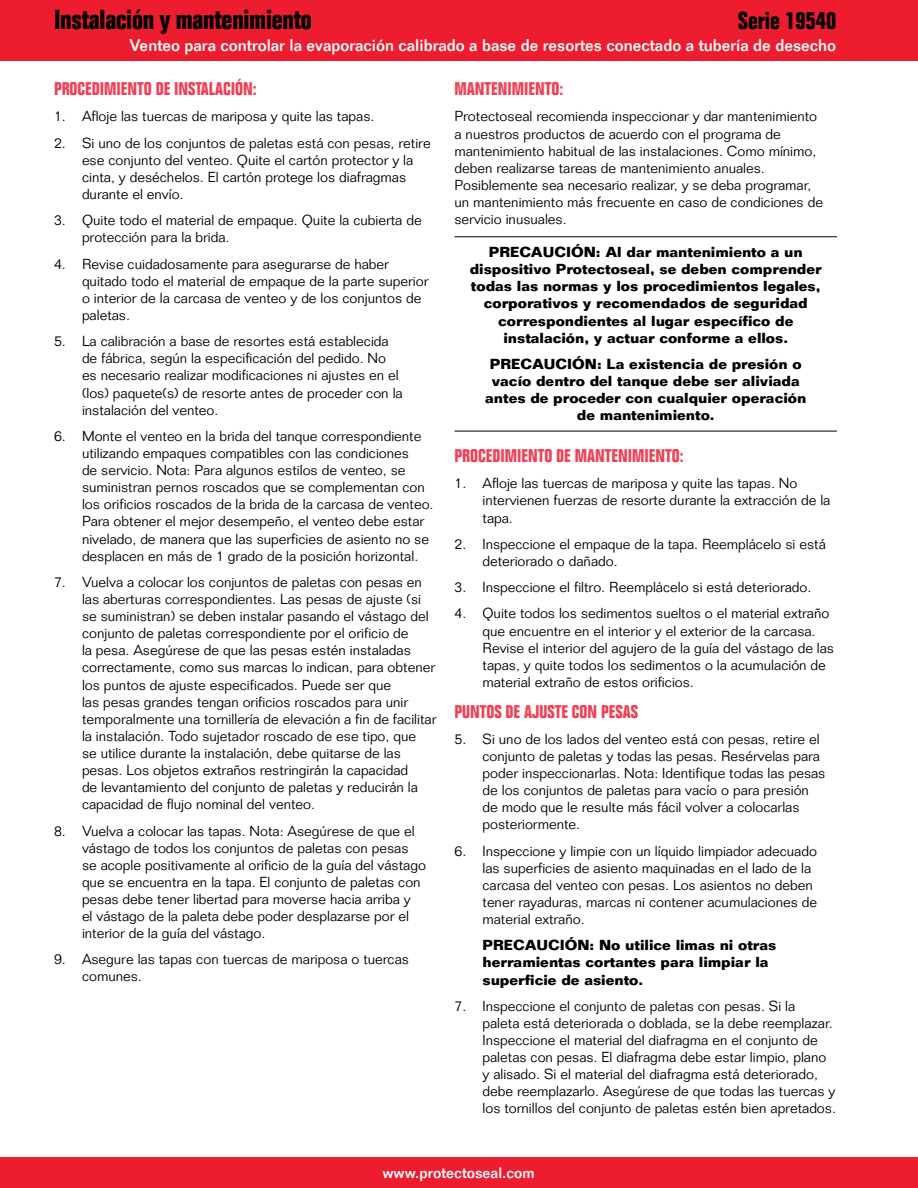
<style>
.page{position:relative;width:918px;height:1188px;background:#fff}
.page>*{position:absolute;margin:0;border:0;box-sizing:border-box;transform-origin:0 0}
.t1{font:700 condensed 27px "Folio Std";letter-spacing:-.01em;color:#000}
.t2{font:700 condensed 24px "Folio Std";color:#000}
.t3{font:700 condensed 18px "Folio Std";color:#ef4056}
.t4{font:500 16.5px "Folio Std";color:#fff}
.t5{font:500 15px "Folio Std";color:#fff}
.t6{font:300 14.25px/17.1px "Folio Std";color:#000}
.t7{font:700 14.25px/17.1px "Folio Std";color:#000;text-align:center}
</style>
<div class="page">
<div style="left:0;top:0;width:918px;height:60px;background:#ed1c2e"></div>
<div style="left:0;top:1157px;width:918px;height:31px;background:#ed1c2e"></div>
<hr style="left:455px;top:237px;width:382px;height:1px;background:#000">
<hr style="left:455px;top:431px;width:382px;height:1px;background:#000">
<h1 class="t1" style="left:54px;top:5px;width:259px">Instalación y mantenimiento</h1>
<h2 class="t2" style="left:738px;top:7px;width:99px">Serie 19540</h2>
<p class="t4" style="left:130px;top:36px;width:708px">Venteo para controlar la evaporación calibrado a base de resortes conectado a tubería de desecho</p>
<p class="t3" style="left:54px;top:79px;width:204px">PROCEDIMIENTO DE INSTALACIÓN:</p>
<p class="t6" style="left:54px;top:108px;width:322px">1. Afloje las tuercas de mariposa y quite las tapas.</p>
<p class="t6" style="left:82px;top:134px;width:350px;text-indent:-28px">2. Si uno de los conjuntos de paletas está con pesas, retire ese conjunto del venteo. Quite el cartón protector y la cinta, y deséchelos. El cartón protege los diafragmas durante el envío.</p>
<p class="t6" style="left:82px;top:212px;width:341px;text-indent:-28px">3. Quite todo el material de empaque. Quite la cubierta de protección para la brida.</p>
<p class="t6" style="left:82px;top:255px;width:348px;text-indent:-28px">4. Revise cuidadosamente para asegurarse de haber quitado todo el material de empaque de la parte superior o interior de la carcasa de venteo y de los conjuntos de paletas.</p>
<p class="t6" style="left:82px;top:333px;width:322px;text-indent:-28px">5. La calibración a base de resortes está establecida de fábrica, según la especificación del pedido. No es necesario realizar modificaciones ni ajustes en el (los) paquete(s) de resorte antes de proceder con la instalación del venteo.</p>
<p class="t6" style="left:82px;top:427px;width:353px;text-indent:-28px">6. Monte el venteo en la brida del tanque correspondiente utilizando empaques compatibles con las condiciones<br>de servicio. Nota: Para algunos estilos de venteo, se suministran pernos roscados que se complementan con los orificios roscados de la brida de la carcasa de venteo.<br>Para obtener el mejor desempeño, el venteo debe estar nivelado, de manera que las superficies de asiento no se desplacen en más de 1 grado de la posición horizontal.</p>
<p class="t6" style="left:82px;top:573px;width:356px;text-indent:-28px">7. Vuelva a colocar los conjuntos de paletas con pesas en las aberturas correspondientes. Las pesas de ajuste (si se suministran) se deben instalar pasando el vástago del conjunto de paletas correspondiente por el orificio de<br>la pesa. Asegúrese de que las pesas estén instaladas correctamente, como sus marcas lo indican, para obtener los puntos de ajuste especificados. Puede ser que<br>las pesas grandes tengan orificios roscados para unir temporalmente una tornillería de elevación a fin de facilitar la instalación. Todo sujetador roscado de ese tipo, que<br>se utilice durante la instalación, debe quitarse de las pesas. Los objetos extraños restringirán la capacidad<br>de levantamiento del conjunto de paletas y reducirán la capacidad de flujo nominal del venteo.</p>
<p class="t6" style="left:82px;top:822px;width:345px;text-indent:-28px">8. Vuelva a colocar las tapas. Nota: Asegúrese de que el vástago de todos los conjuntos de paletas con pesas se acople positivamente al orificio de la guía del vástago que se encuentra en la tapa. El conjunto de paletas con pesas debe tener libertad para moverse hacia arriba y<br>el vástago de la paleta debe poder desplazarse por el interior de la guía del vástago.</p>
<p class="t6" style="left:82px;top:951px;width:329px;text-indent:-28px">9. Asegure las tapas con tuercas de mariposa o tuercas comunes.</p>
<p class="t3" style="left:455px;top:79px;width:110px">MANTENIMIENTO:</p>
<p class="t6" style="left:455px;top:108px;width:370px">Protectoseal recomienda inspeccionar y dar mantenimiento a nuestros productos de acuerdo con el programa de mantenimiento habitual de las instalaciones. Como mínimo, deben realizarse tareas de mantenimiento anuales.<br>Posiblemente sea necesario realizar, y se deba programar, un mantenimiento más frecuente en caso de condiciones de servicio inusuales.</p>
<p class="t7" style="left:470px;top:243px;width:354px">PRECAUCIÓN: Al dar mantenimiento a un dispositivo Protectoseal, se deben comprender todas las normas y los procedimientos legales, corporativos y recomendados de seguridad correspondientes al lugar específico de instalación, y actuar conforme a ellos.</p>
<p class="t7" style="left:485px;top:355px;width:323px">PRECAUCIÓN: La existencia de presión o vacío dentro del tanque debe ser aliviada antes de proceder con cualquier operación de mantenimiento.</p>
<p class="t3" style="left:455px;top:446px;width:231px">PROCEDIMIENTO DE MANTENIMIENTO:</p>
<p class="t6" style="left:483px;top:475px;width:349px;text-indent:-28px">1. Afloje las tuercas de mariposa y quite las tapas. No intervienen fuerzas de resorte durante la extracción de la tapa.</p>
<p class="t6" style="left:483px;top:535px;width:345px;text-indent:-28px">2. Inspeccione el empaque de la tapa. Reemplácelo si está deteriorado o dañado.</p>
<p class="t6" style="left:455px;top:579px;width:358px">3. Inspeccione el filtro. Reemplácelo si está deteriorado.</p>
<p class="t6" style="left:483px;top:605px;width:353px;text-indent:-28px">4. Quite todos los sedimentos sueltos o el material extraño que encuentre en el interior y el exterior de la carcasa.<br>Revise el interior del agujero de la guía del vástago de las tapas, y quite todos los sedimentos o la acumulación de material extraño de estos orificios.</p>
<p class="t3" style="left:455px;top:701px;width:185px">PUNTOS DE AJUSTE CON PESAS</p>
<p class="t6" style="left:483px;top:730px;width:344px;text-indent:-28px">5. Si uno de los lados del venteo está con pesas, retire el conjunto de paletas y todas las pesas. Resérvelas para poder inspeccionarlas. Nota: Identifique todas las pesas de los conjuntos de paletas para vacío o para presión de modo que le resulte más fácil volver a colocarlas posteriormente.</p>
<p class="t6" style="left:483px;top:842px;width:336px;text-indent:-28px">6. Inspeccione y limpie con un líquido limpiador adecuado las superficies de asiento maquinadas en el lado de la carcasa del venteo con pesas. Los asientos no deben tener rayaduras, marcas ni contener acumulaciones de material extraño.</p>
<p class="t7" style="left:483px;top:937px;width:295px;text-align:left">PRECAUCIÓN: No utilice limas ni otras herramientas cortantes para limpiar la superficie de asiento.</p>
<p class="t6" style="left:483px;top:997px;width:355px;text-indent:-28px">7. Inspeccione el conjunto de paletas con pesas. Si la<br>paleta está deteriorada o doblada, se la debe reemplazar.<br>Inspeccione el material del diafragma en el conjunto de paletas con pesas. El diafragma debe estar limpio, plano y alisado. Si el material del diafragma está deteriorado, debe reemplazarlo. Asegúrese de que todas las tuercas y los tornillos del conjunto de paletas estén bien apretados.</p>
<p class="t5" style="left:383px;top:1164px;width:154px">www.protectoseal.com</p>
</div>
